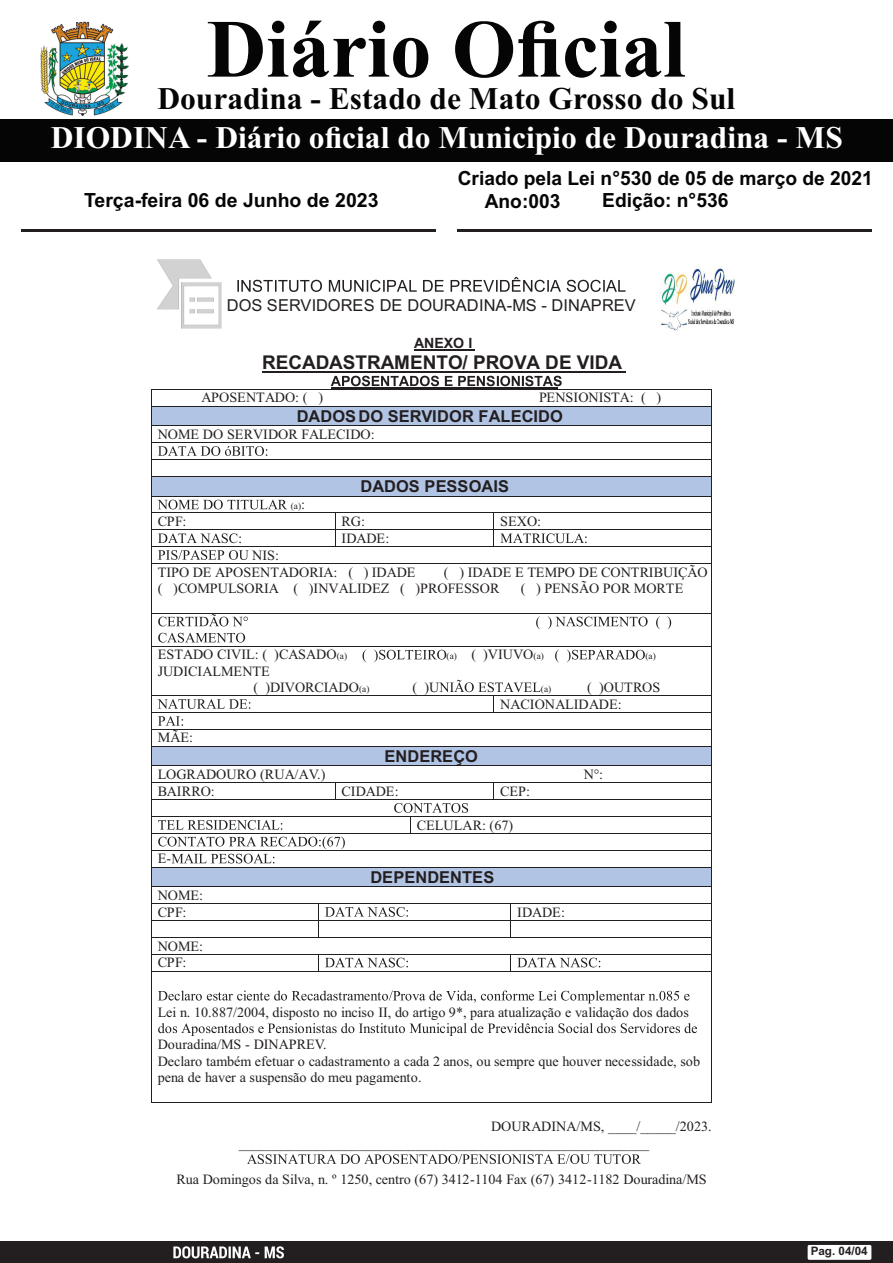
<style>
.page{position:relative;width:893px;height:1263px;background:#fff}
.page>*{position:absolute;margin:0;border:0;box-sizing:border-box;transform-origin:0 0}
.t1{font:700 82.5px "Times New Roman";color:#040504}
.t2{font:700 31.5px "Times New Roman";color:#fff}
.t3{font:700 31.5px "Times New Roman";color:#040504}
.t4{font:700 19.5px "Arial";color:#040504}
.t5{font:700 18.9px "Arial";color:#231f20}
.t6{font:700 16.35px "Arial";color:#231f20}
.t7{font:16.35px "Arial";color:#231f20}
.t8{font:14.1px/16.6px "Times New Roman";color:#231f20}
.t9{font:700 14.1px "Arial";color:#231f20}
.t10{font:700 11.7px "Arial";color:#231f20}
.t11{font:9.3px "Times New Roman";color:#231f20}
.s1{font-size:14.1px}
.s2{font-size:9.3px}
</style>
<div class="page">
<img style="left:659px;top:266px;width:76px;height:65px">
<svg style="left:237px;top:277px;width:389px;height:15px"></svg>
<img style="left:158px;top:260px;width:63px;height:69px">
<hr style="left:414px;top:349px;width:60px;height:2px;background:#231f20">
<hr style="left:262px;top:371px;width:364px;height:1px;background:#231f20">
<svg style="left:331px;top:376px;width:231px;height:10px"></svg>
<hr style="left:331px;top:387px;width:226px;height:2px;background:#231f20">
<hr style="left:151px;top:389px;width:560px;height:1px;background:#231f20">
<div style="left:158px;top:407px;width:547px;height:19px;background:#b1c4e4"></div>
<hr style="left:151px;top:406px;width:560px;height:1px;background:#231f20">
<hr style="left:151px;top:426px;width:560px;height:1px;background:#231f20">
<hr style="left:151px;top:442px;width:560px;height:1px;background:#231f20">
<hr style="left:151px;top:459px;width:560px;height:1px;background:#231f20">
<div style="left:158px;top:477px;width:547px;height:19px;background:#b1c4e4"></div>
<hr style="left:151px;top:476px;width:560px;height:1px;background:#231f20">
<hr style="left:151px;top:496px;width:560px;height:1px;background:#231f20">
<hr style="left:151px;top:513px;width:184px;height:1px;background:#231f20">
<hr style="left:335px;top:513px;width:158px;height:1px;background:#231f20">
<hr style="left:494px;top:513px;width:217px;height:1px;background:#231f20">
<svg style="left:500px;top:533px;width:87px;height:10px"></svg>
<hr style="left:151px;top:530px;width:184px;height:1px;background:#231f20">
<hr style="left:335px;top:530px;width:158px;height:1px;background:#231f20">
<hr style="left:494px;top:530px;width:217px;height:1px;background:#231f20">
<hr style="left:151px;top:546px;width:184px;height:1px;background:#231f20">
<svg style="left:335px;top:514px;width:1px;height:32px"></svg>
<hr style="left:335px;top:546px;width:158px;height:1px;background:#231f20">
<svg style="left:493px;top:513px;width:1px;height:34px"></svg>
<hr style="left:494px;top:546px;width:217px;height:1px;background:#231f20">
<svg style="left:151px;top:390px;width:136px;height:173px"></svg>
<hr style="left:151px;top:563px;width:560px;height:1px;background:#231f20">
<svg style="left:711px;top:389px;width:1px;height:175px"></svg>
<hr style="left:151px;top:564px;width:1px;height:49px;background:#231f20">
<hr style="left:711px;top:564px;width:1px;height:49px;background:#231f20">
<svg style="left:158px;top:614px;width:90px;height:12px"></svg>
<svg style="left:536px;top:616px;width:135px;height:13px"></svg>
<svg style="left:158px;top:633px;width:87px;height:10px"></svg>
<hr style="left:151px;top:613px;width:560px;height:1px;background:#231f20">
<hr style="left:151px;top:613px;width:1px;height:33px;background:#231f20">
<hr style="left:711px;top:613px;width:1px;height:33px;background:#231f20">
<svg style="left:362px;top:649px;width:84px;height:13px"></svg>
<svg style="left:555px;top:649px;width:90px;height:13px"></svg>
<hr style="left:151px;top:646px;width:560px;height:1px;background:#231f20">
<hr style="left:151px;top:647px;width:1px;height:48px;background:#231f20">
<hr style="left:711px;top:647px;width:1px;height:48px;background:#231f20">
<hr style="left:494px;top:695px;width:217px;height:1px;background:#231f20">
<hr style="left:494px;top:712px;width:217px;height:1px;background:#231f20">
<hr style="left:151px;top:729px;width:560px;height:1px;background:#231f20">
<div style="left:158px;top:747px;width:547px;height:18px;background:#b1c4e4"></div>
<hr style="left:151px;top:746px;width:560px;height:1px;background:#231f20">
<hr style="left:151px;top:765px;width:560px;height:1px;background:#231f20">
<hr style="left:494px;top:782px;width:217px;height:1px;background:#231f20">
<hr style="left:494px;top:799px;width:217px;height:1px;background:#231f20">
<hr style="left:411px;top:816px;width:300px;height:1px;background:#231f20">
<hr style="left:411px;top:833px;width:300px;height:1px;background:#231f20">
<hr style="left:151px;top:850px;width:560px;height:1px;background:#231f20">
<div style="left:158px;top:867px;width:547px;height:19px;background:#b1c4e4"></div>
<hr style="left:151px;top:867px;width:560px;height:1px;background:#231f20">
<hr style="left:151px;top:886px;width:560px;height:1px;background:#231f20">
<hr style="left:511px;top:903px;width:200px;height:1px;background:#231f20">
<hr style="left:511px;top:920px;width:200px;height:1px;background:#231f20">
<hr style="left:511px;top:937px;width:200px;height:1px;background:#231f20">
<hr style="left:511px;top:954px;width:200px;height:1px;background:#231f20">
<svg style="left:158px;top:990px;width:531px;height:13px"></svg>
<svg style="left:158px;top:1023px;width:539px;height:13px"></svg>
<svg style="left:151px;top:680px;width:449px;height:292px"></svg>
<hr style="left:511px;top:971px;width:200px;height:1px;background:#231f20">
<svg style="left:711px;top:695px;width:1px;height:276px"></svg>
<hr style="left:151px;top:971px;width:1px;height:131px;background:#231f20">
<hr style="left:151px;top:1102px;width:560px;height:1px;background:#231f20">
<hr style="left:711px;top:971px;width:1px;height:131px;background:#231f20">
<svg style="left:247px;top:1154px;width:394px;height:10px"></svg>
<div style="left:0;top:119px;width:893px;height:42px;background:#040504"></div>
<img style="left:40px;top:21px;width:89px;height:95px">
<div style="left:0;top:1242px;width:893px;height:21px;background:#231f20"></div>
<div style="left:808px;top:1245px;width:63px;height:15px;background:#fff;border-radius:2px"></div>
<svg style="left:173px;top:1246px;width:111px;height:12px"></svg>
<hr style="left:21px;top:229px;width:415px;height:3px;background:#231f20">
<hr style="left:457px;top:229px;width:414px;height:3px;background:#231f20">
<h1 class="t1" style="left:207px;top:21px;width:480px">Diário Oficial</h1>
<h2 class="t3" style="left:157px;top:88px;width:579px">Douradina - Estado de Mato Grosso do Sul</h2>
<h2 class="t2" style="left:51px;top:126px;width:793px">DIODINA - Diário oficial do Municipio de Douradina - MS</h2>
<h3 class="t4" style="left:458px;top:171px;width:417px">Criado pela Lei n°530 de 05 de março de 2021</h3>
<h3 class="t4" style="left:84px;top:193px;width:296px">Terça-feira 06 de Junho de 2023</h3>
<h3 class="t4" style="left:602px;top:192px;width:128px">Edição: n°536</h3>
<h3 class="t4" style="left:485px;top:194px;width:77px">Ano:003</h3>
<p class="t7" style="left:227px;top:299px;width:411px">DOS SERVIDORES DE DOURADINA-MS - DINAPREV</p>
<p class="t9" style="left:414px;top:337px;width:60px">ANEXO I</p>
<h3 class="t5" style="left:262px;top:355px;width:361px">RECADASTRAMENTO/ PROVA DE VIDA</h3>
<p class="t8" style="left:201px;top:391px;width:123px">APOSENTADO: ( )</p>
<p class="t8" style="left:539px;top:391px;width:124px">PENSIONISTA: ( )</p>
<p class="t6" style="left:297px;top:410px;width:268px">DADOS DO SERVIDOR FALECIDO</p>
<p class="t8" style="left:158px;top:427px;width:218px">NOME DO SERVIDOR FALECIDO:</p>
<p class="t11" style="left:291px;top:503px;width:16px">(a)<span class="s1">:</span></p>
<p class="t6" style="left:360px;top:480px;width:150px">DADOS PESSOAIS</p>
<p class="t8" style="left:158px;top:514px;width:30px">CPF:</p>
<p class="t8" style="left:342px;top:514px;width:25px">RG:</p>
<p class="t8" style="left:500px;top:514px;width:43px">SEXO:</p>
<p class="t8" style="left:342px;top:531px;width:49px">IDADE:</p>
<p class="t8" style="left:158px;top:548px;width:259px;text-indent:95px">NIS:<br>TIPO DE APOSENTADORIA: ( ) IDADE</p>
<p class="t8" style="left:158px;top:565px;width:551px;text-indent:286px">( ) IDADE E TEMPO DE CONTRIBUIÇÃO ( )COMPULSORIA ( )INVALIDEZ ( )PROFESSOR</p>
<p class="t8" style="left:521px;top:581px;width:164px">( ) PENSÃO POR MORTE</p>
<p class="t8" style="left:158px;top:648px;width:191px">ESTADO CIVIL: ( )CASADO<span class="s2">(a)</span></p>
<p class="t8" style="left:447px;top:648px;width:99px"><span class="s2">(a)</span> ( )VIUVO<span class="s2">(a)</span></p>
<p class="t11" style="left:645px;top:653px;width:12px">(a)</p>
<p class="t8" style="left:253px;top:664px;width:118px;text-indent:-96px">JUDICIALMENTE<br>( )DIVORCIADO<span class="s2">(a)</span></p>
<p class="t8" style="left:413px;top:680px;width:28px">( )U</p>
<p class="t11" style="left:541px;top:685px;width:12px">(a)</p>
<p class="t8" style="left:500px;top:680px;width:162px;text-indent:87px">( )OUTROS<br>NACIONALIDADE:</p>
<p class="t8" style="left:158px;top:731px;width:37px">MÃE:</p>
<p class="t6" style="left:385px;top:750px;width:95px">ENDEREÇO</p>
<p class="t8" style="left:158px;top:767px;width:169px">LOGRADOURO (RUA/AV.)</p>
<p class="t8" style="left:584px;top:767px;width:21px">N°:</p>
<p class="t8" style="left:158px;top:784px;width:59px">BAIRRO:</p>
<p class="t8" style="left:342px;top:784px;width:59px">CIDADE:</p>
<p class="t8" style="left:500px;top:784px;width:31px">CEP:</p>
<p class="t8" style="left:417px;top:818px;width:98px">CELULAR: (67)</p>
<p class="t8" style="left:158px;top:851px;width:15px">E-</p>
<p class="t6" style="left:370px;top:871px;width:125px">DEPENDENTES</p>
<p class="t8" style="left:158px;top:888px;width:47px">NOME:<br>CPF:</p>
<p class="t8" style="left:517px;top:905px;width:49px">IDADE:</p>
<p class="t8" style="left:158px;top:939px;width:47px">NOME:<br>CPF:</p>
<p class="t8" style="left:158px;top:1005px;width:533px">Lei n. 10.887/2004, disposto no inciso II, do artigo 9*, para atualização e validação dos dados</p>
<p class="t8" style="left:158px;top:1038px;width:544px">Douradina/MS - DINAPREV.<br>Declaro também efetuar o cadastramento a cada 2 anos, ou sempre que houver necessidade, sob pena de haver a suspensão do meu pagamento.</p>
<p class="t8" style="left:239px;top:1120px;width:474px;text-indent:252px">DOURADINA/MS, ____/_____/2023. __________________________________________________________</p>
<p class="t8" style="left:176px;top:1172px;width:532px">Rua Domingos da Silva, n. º 1250, centro (67) 3412-1104 Fax (67) 3412-1182 Douradina/MS</p>
<p class="t10" style="left:811px;top:1247px;width:59px">Pag. 04/04</p>
</div>
